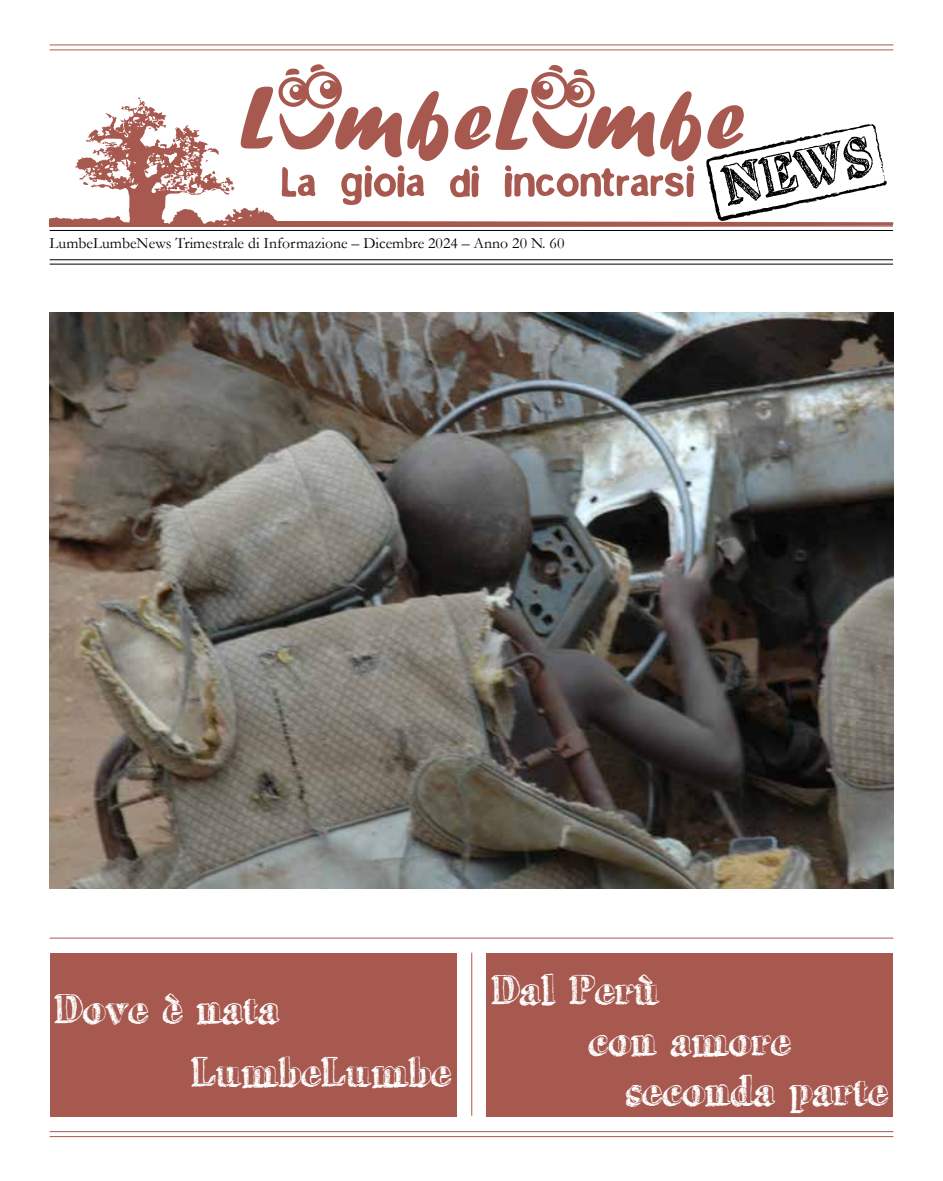
<style>
.page{position:relative;width:943px;height:1181px;background:#fff}
.page>*{position:absolute;margin:0;border:0;box-sizing:border-box;transform-origin:0 0}
.t1{font:52.5px "Grutch Shaded";color:#000}
.t2{font:38.5px/63px "Grutch Shaded";color:#fff}
.t3{font:15.75px "Garamond";color:#000}
</style>
<div class="page">
<hr style="left:50px;top:45px;width:843px;height:1px;background:#a7594f">
<hr style="left:50px;top:50px;width:843px;height:1px;background:#a7594f">
<hr style="left:50px;top:230px;width:843px;height:1px;background:#000">
<hr style="left:50px;top:259px;width:843px;height:1px;background:#000">
<hr style="left:50px;top:264px;width:843px;height:1px;background:#000">
<svg style="left:50px;top:98px;width:843px;height:129px"></svg>
<svg style="left:241px;top:64px;width:646px;height:157px"></svg>
<img style="left:50px;top:313px;width:843px;height:575px">
<hr style="left:50px;top:1136px;width:843px;height:1px;background:#a7594f">
<hr style="left:50px;top:1131px;width:843px;height:1px;background:#a7594f">
<hr style="left:50px;top:938px;width:843px;height:1px;background:#a7594f">
<div style="left:486px;top:953px;width:407px;height:163px;background:#a7594f"></div>
<div style="left:50px;top:953px;width:406px;height:163px;background:#a7594f"></div>
<hr style="left:471px;top:952px;width:1px;height:163px;background:#a7594f">
<p class="t3" style="left:50px;top:233px;width:516px">LumbeLumbeNews Trimestrale di Informazione – Dicembre 2024 – Anno 20 N. 60</p>
<h1 class="t1" style="left:717px;top:155px;width:153px;rotate:-12deg">NEWS</h1>
<h2 class="t2" style="left:192px;top:977px;width:261px;text-indent:-137px">Dove è nata<br>LumbeLumbe</h2>
<h2 class="t2" style="left:491px;top:958px;width:169px">Dal Perù</h2>
<h2 class="t2" style="left:588px;top:1009px;width:204px">con amore</h2>
<h2 class="t2" style="left:626px;top:1059px;width:264px">seconda parte</h2>
</div>
